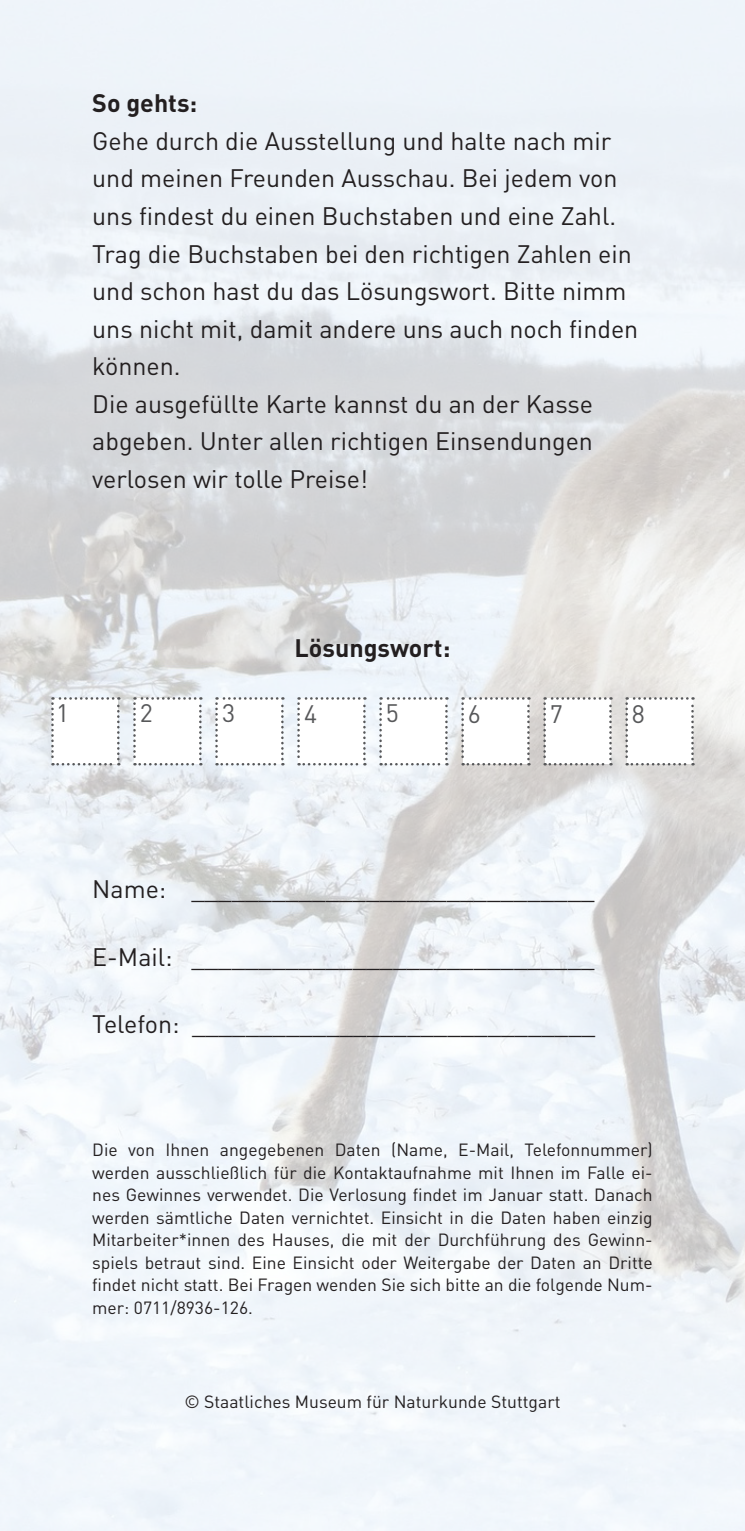
<style>
.page{position:relative;width:745px;height:1531px;background:#fff}
.page>*{position:absolute;margin:0;border:0;box-sizing:border-box;transform-origin:0 0}
.t1{font:25px/37.5px "DIN";color:#231f20}
.t2{font:700 25px "DIN";color:#231f20}
.t3{font:25px "DIN";color:#57585a}
.t4{font:17.5px/22.5px "DIN";color:#231f20;text-align:justify}
</style>
<div class="page">
<img style="left:0;top:0;width:744px;height:1531px">
<svg style="left:51px;top:697px;width:68px;height:68px"></svg>
<svg style="left:379px;top:697px;width:68px;height:68px"></svg>
<svg style="left:133px;top:697px;width:68px;height:68px"></svg>
<svg style="left:461px;top:697px;width:68px;height:68px"></svg>
<svg style="left:215px;top:697px;width:68px;height:68px"></svg>
<svg style="left:543px;top:697px;width:68px;height:68px"></svg>
<svg style="left:297px;top:697px;width:68px;height:68px"></svg>
<svg style="left:625px;top:697px;width:68px;height:68px"></svg>
<p class="t2" style="left:92px;top:87px;width:106px">So gehts:</p>
<p class="t1" style="left:92px;top:121px;width:547px">Gehe durch die Ausstellung und halte nach mir und meinen Freunden Ausschau. Bei jedem von uns findest du einen Buchstaben und eine Zahl.<br>Trag die Buchstaben bei den richtigen Zahlen ein und schon hast du das Lösungswort. Bitte nimm uns nicht mit, damit andere uns auch noch finden können.</p>
<p class="t1" style="left:92px;top:384px;width:502px;text-align:justify">Die ausgefüllte Karte kannst du an der Kasse abgeben. Unter allen richtigen Einsendungen verlosen wir tolle Preise!</p>
<p class="t2" style="left:294px;top:631px;width:157px">Lösungswort:</p>
<p class="t3" style="left:56px;top:696px;width:15px">1</p>
<p class="t3" style="left:140px;top:696px;width:15px">2</p>
<p class="t3" style="left:222px;top:696px;width:15px">3</p>
<p class="t3" style="left:304px;top:697px;width:15px">4</p>
<p class="t3" style="left:385px;top:696px;width:15px">5</p>
<p class="t3" style="left:467px;top:697px;width:15px">6</p>
<p class="t3" style="left:549px;top:697px;width:15px">7</p>
<p class="t3" style="left:631px;top:697px;width:15px">8</p>
<p class="t1" style="left:92px;top:869px;width:503px">Name: ______________________________</p>
<p class="t1" style="left:92px;top:937px;width:503px">E-Mail: ______________________________</p>
<p class="t1" style="left:92px;top:1004px;width:504px">Telefon: ______________________________</p>
<p class="t4" style="left:92px;top:1138px;width:561px">Die von Ihnen angegebenen Daten (Name, E-Mail, Telefonnummer) werden ausschließlich für die Kontaktaufnahme mit Ihnen im Falle ei&shy;nes Gewinnes verwendet. Die Verlosung findet im Januar statt. Danach werden sämtliche Daten vernichtet. Einsicht in die Daten haben einzig Mitarbeiter*innen des Hauses, die mit der Durchführung des Gewinn&shy;spiels betraut sind. Eine Einsicht oder Weitergabe der Daten an Dritte findet nicht statt. Bei Fragen wenden Sie sich bitte an die folgende Num&shy;mer: 0711/8936-126.</p>
<p class="t4" style="left:184px;top:1389px;width:377px">© Staatliches Museum für Naturkunde Stuttgart</p>
</div>
